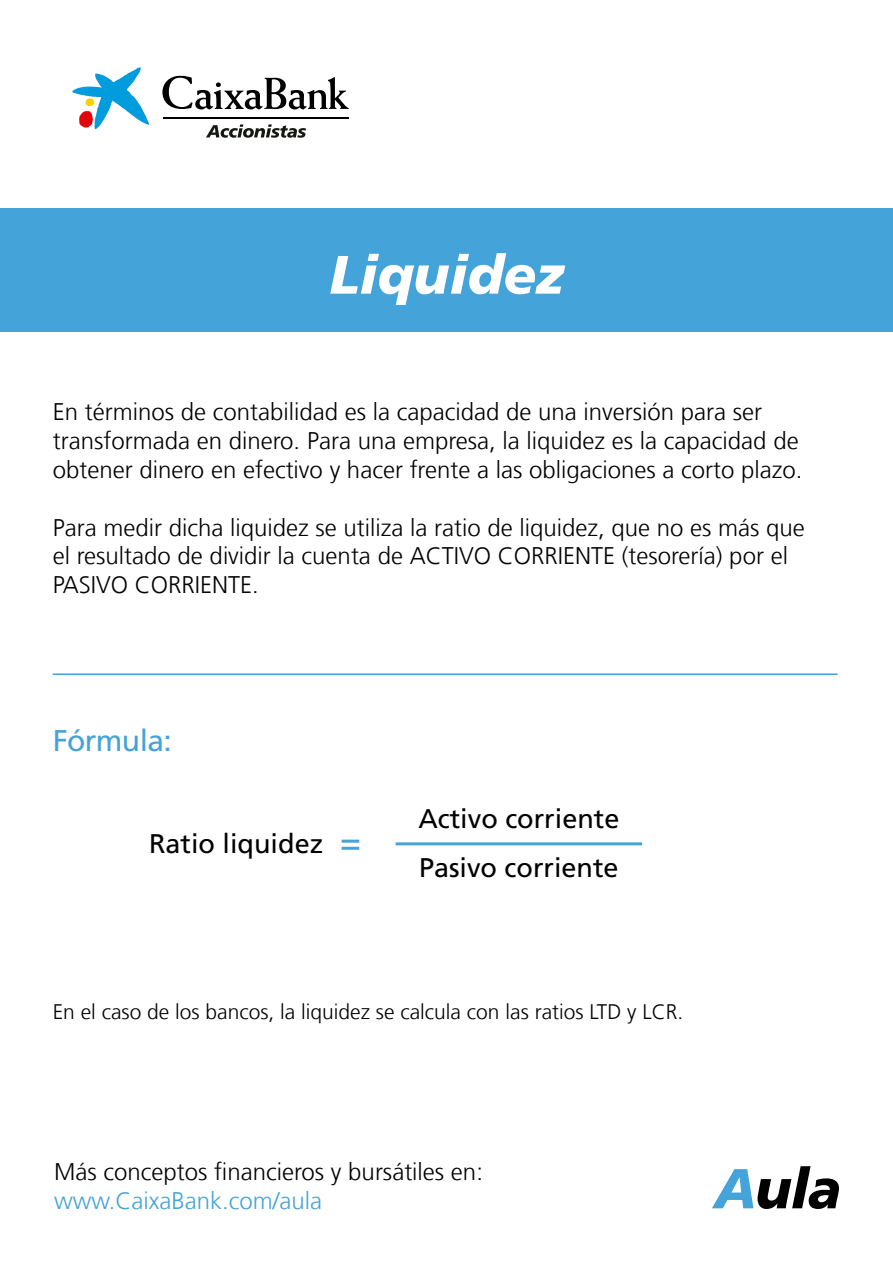
<style>
.page{position:relative;width:893px;height:1263px;background:#fff}
.page>*{position:absolute;margin:0;border:0;box-sizing:border-box;transform-origin:0 0}
.t1{font:italic 900 54px "La Caixa Frutiger";color:#fff}
.t2{font:30px "La Caixa Frutiger";letter-spacing:-.02em;color:#44a3d8}
.t3{font:27px/48.9px "La Caixa Frutiger";color:#000}
.t4{font:300 24px/28.8px "La Caixa Frutiger";color:#000}
.t5{font:300 24px "La Caixa Frutiger";color:#44a3d8}
.t6{font:300 21px "La Caixa Frutiger";color:#000}
</style>
<div class="page">
<svg style="left:712px;top:1166px;width:127px;height:43px"></svg>
<hr style="left:163px;top:117px;width:186px;height:1px;background:#000">
<svg style="left:72px;top:68px;width:77px;height:61px"></svg>
<svg style="left:162px;top:76px;width:187px;height:33px"></svg>
<hr style="left:163px;top:118px;width:186px;height:1px;background:#000">
<svg style="left:206px;top:124px;width:100px;height:14px"></svg>
<div style="left:0;top:208px;width:893px;height:124px;background:#44a3d8"></div>
<hr style="left:53px;top:673px;width:785px;height:2px;background:#44a3d8">
<hr style="left:396px;top:842px;width:246px;height:3px;background:#44a3d8">
<hr style="left:342px;top:840px;width:17px;height:3px;background:#44a3d8">
<hr style="left:342px;top:847px;width:17px;height:3px;background:#44a3d8">
<h1 class="t1" style="left:329px;top:242px;width:236px">Liquidez</h1>
<p class="t4" style="left:53px;top:398px;width:751px">En términos de contabilidad es la capacidad de una inversión para ser transformada en dinero. Para una empresa, la liquidez es la capacidad de obtener dinero en efectivo y hacer frente a las obligaciones a corto plazo.</p>
<p class="t4" style="left:53px;top:513px;width:754px">Para medir dicha liquidez se utiliza la ratio de liquidez, que no es más que el resultado de dividir la cuenta de ACTIVO CORRIENTE (tesorería) por el<br>PASIVO CORRIENTE.</p>
<p class="t2" style="left:53px;top:722px;width:121px">Fórmula:</p>
<p class="t3" style="left:149px;top:820px;width:176px">Ratio liquidez</p>
<p class="t3" style="left:418px;top:794px;width:203px">Activo corriente<br>Pasivo corriente</p>
<p class="t6" style="left:53px;top:1000px;width:632px">En el caso de los bancos, la liquidez se calcula con las ratios LTD y LCR.</p>
<p class="t4" style="left:54px;top:1158px;width:430px">Más conceptos financieros y bursátiles en:</p>
<p class="t5" style="left:54px;top:1187px;width:270px">www.CaixaBank.com/aula</p>
</div>
